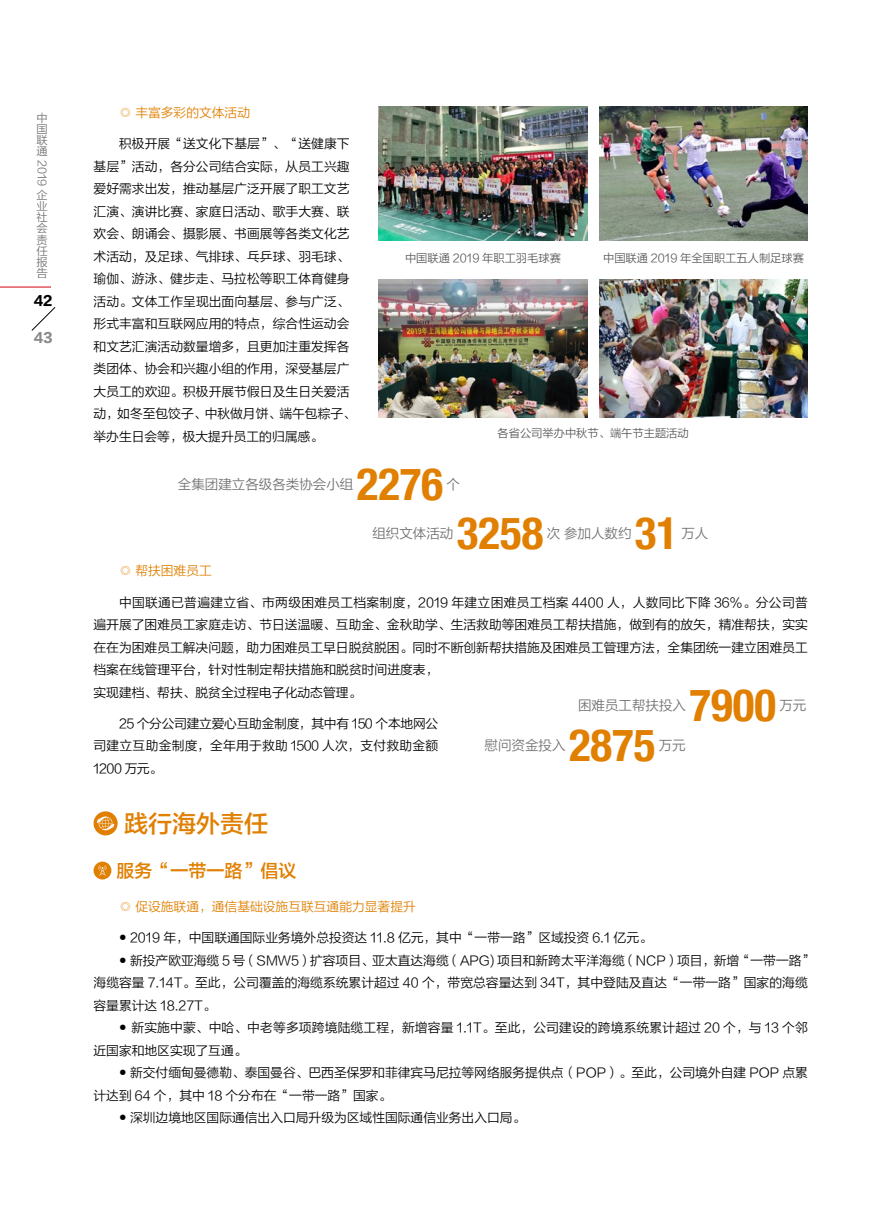
<style>
.page{position:relative;width:893px;height:1212px;background:#fff}
.page>*{position:absolute;margin:0;border:0;box-sizing:border-box;transform-origin:0 0}
.t1{font:700 condensed 45px "Helvetica Neue";color:#e07f00}
.t2{font:24px "FZLTZHK GBK1 0";color:#e07f00}
.t3{font:18px "FZLTZHK GBK1 0";color:#e07f00}
.t4{font:13.5px "FZLTXIHK GBK1 0";color:#727171}
.t5{font:12.75px/22.5px "FZLTXIHK GBK1 0";color:#000}
.t6{font:12.75px "FZLTXIHK GBK1 0";color:#e07f00}
.t7{font:12.75px "FZLTTHK GBK1 0";color:#898989}
.t8{font:12.75px "FZLTTHK GBK1 0";color:#000}
.t9{font:11.25px "FZLTXIHK GBK1 0";color:#595757}
.t10{font:11.25px/11.2px "FZLTXIHK GBK1 0";color:#727171;text-align:justify}
.s1{font-size:7.5px}
</style>
<div class="page">
<svg style="left:31px;top:307px;width:25px;height:24px"></svg>
<hr style="left:0;top:287px;width:51px;height:1px;background:#d7000f">
<img style="left:378px;top:106px;width:210px;height:134px">
<img style="left:599px;top:106px;width:209px;height:134px">
<img style="left:378px;top:280px;width:210px;height:137px">
<img style="left:599px;top:280px;width:209px;height:137px">
<div style="left:94px;top:811px;width:24px;height:24px;background:#e07f00;border-radius:50%"></div>
<svg style="left:97px;top:816px;width:17px;height:14px"></svg>
<div style="left:94px;top:862px;width:17px;height:17px;background:#e07f00;border-radius:50%"></div>
<svg style="left:98px;top:865px;width:8px;height:11px"></svg>
<p class="t10" style="left:37px;top:112px;width:12px">中国联通</p>
<p class="t10" style="left:47px;top:160px;width:28px;rotate:90deg">2019</p>
<p class="t10" style="left:37px;top:189px;width:12px">企业社会责任报告</p>
<p class="t8" style="left:34px;top:294px;width:20px">42</p>
<p class="t7" style="left:34px;top:330px;width:20px">43</p>
<p class="t6" style="left:119px;top:106px;width:133px">◎ 丰富多彩的文体活动</p>
<p class="t5" style="left:94px;top:133px;width:264px;text-indent:26px">积极开展“送文化下基层”、“送健康下基层”活动，各分公司结合实际，从员工兴趣爱好需求出发，推动基层广泛开展了职工文艺汇演、演讲比赛、家庭日活动、歌手大赛、联欢会、朗诵会、摄影展、书画展等各类文化艺术活动，及足球、气排球、乓乒球、羽毛球、瑜伽、游泳、健步走、马拉松等职工体育健身活动。文体工作呈现出面向基层、参与广泛、形式丰富和互联网应用的特点，综合性运动会和文艺汇演活动数量增多，且更加注重发挥各类团体、协会和兴趣小组的作用，深受基层广大员工的欢迎。积极开展节假日及生日关爱活动，如冬至包饺子、中秋做月饼、端午包粽子、举办生日会等，极大提升员工的归属感。</p>
<p class="t4" style="left:178px;top:476px;width:177px">全集团建立各级各类协会小组</p>
<h1 class="t1" style="left:357px;top:456px;width:88px">2276</h1>
<p class="t4" style="left:447px;top:476px;width:15px">个</p>
<p class="t4" style="left:372px;top:525px;width:82px">组织文体活动</p>
<h1 class="t1" style="left:457px;top:505px;width:88px">3258</h1>
<p class="t4" style="left:547px;top:525px;width:86px">次 参加人数约</p>
<h1 class="t1" style="left:635px;top:505px;width:45px">31</h1>
<p class="t4" style="left:681px;top:525px;width:28px">万人</p>
<p class="t9" style="left:603px;top:251px;width:202px">中国联通 2019 年全国职工五人制足球赛</p>
<p class="t9" style="left:405px;top:251px;width:157px">中国联通 2019 年职工羽毛球赛</p>
<p class="t9" style="left:498px;top:426px;width:193px">各省公司举办中秋节、端午节主题活动</p>
<p class="t6" style="left:119px;top:564px;width:94px">◎ 帮扶困难员工</p>
<p class="t5" style="left:94px;top:591px;width:716px;text-indent:26px">中国联通已普遍建立省、市两级困难员工档案制度，2019 年建立困难员工档案 4400 人，人数同比下降 36%。分公司普遍开展了困难员工家庭走访、节日送温暖、互助金、金秋助学、生活救助等困难员工帮扶措施，做到有的放矢，精准帮扶，实实在在为困难员工解决问题，助力困难员工早日脱贫脱困。同时不断创新帮扶措施及困难员工管理方法，全集团统一建立困难员工档案在线管理平台，针对性制定帮扶措施和脱贫时间进度表，<br>实现建档、帮扶、脱贫全过程电子化动态管理。</p>
<p class="t5" style="left:94px;top:712px;width:346px;text-align:justify;text-indent:26px">25 个分公司建立爱心互助金制度，其中有 150 个本地网公司建立互助金制度，全年用于救助 1500 人次，支付救助金额1200 万元。</p>
<p class="t4" style="left:578px;top:698px;width:109px">困难员工帮扶投入</p>
<h1 class="t1" style="left:690px;top:678px;width:88px">7900</h1>
<p class="t4" style="left:779px;top:698px;width:28px">万元</p>
<p class="t4" style="left:485px;top:738px;width:82px">慰问资金投入</p>
<h1 class="t1" style="left:569px;top:718px;width:88px">2875</h1>
<p class="t4" style="left:659px;top:738px;width:28px">万元</p>
<h2 class="t2" style="left:124px;top:810px;width:146px">践行海外责任</h2>
<h3 class="t3" style="left:116px;top:861px;width:181px">服务“一带一路”倡议</h3>
<p class="t6" style="left:119px;top:899px;width:298px">◎ 促设施联通，通信基础设施互联互通能力显著提升</p>
<p class="t5" style="left:119px;top:927px;width:534px"><span class="s1">●</span> 2019 年，中国联通国际业务境外总投资达 11.8 亿元，其中“一带一路”区域投资 6.1 亿元。</p>
<p class="t5" style="left:94px;top:949px;width:722px;text-indent:26px"><span class="s1">●</span> 新投产欧亚海缆 5 号（SMW5）扩容项目、亚太直达海缆（APG) 项目和新跨太平洋海缆（NCP）项目，新增“一带一路”海缆容量 7.14T。至此，公司覆盖的海缆系统累计超过 40 个，带宽总容量达到 34T，其中登陆及直达“一带一路”国家的海缆容量累计达 18.27T。</p>
<p class="t5" style="left:94px;top:1017px;width:716px;text-indent:26px"><span class="s1">●</span> 新实施中蒙、中哈、中老等多项跨境陆缆工程，新增容量 1.1T。至此，公司建设的跨境系统累计超过 20 个，与 13 个邻近国家和地区实现了互通。</p>
<p class="t5" style="left:94px;top:1062px;width:716px;text-indent:26px"><span class="s1">●</span> 新交付缅甸曼德勒、泰国曼谷、巴西圣保罗和菲律宾马尼拉等网络服务提供点（POP）。至此，公司境外自建 POP 点累计达到 64 个，其中 18 个分布在“一带一路”国家。</p>
<p class="t5" style="left:119px;top:1107px;width:408px"><span class="s1">●</span> 深圳边境地区国际通信出入口局升级为区域性国际通信业务出入口局。</p>
</div>
